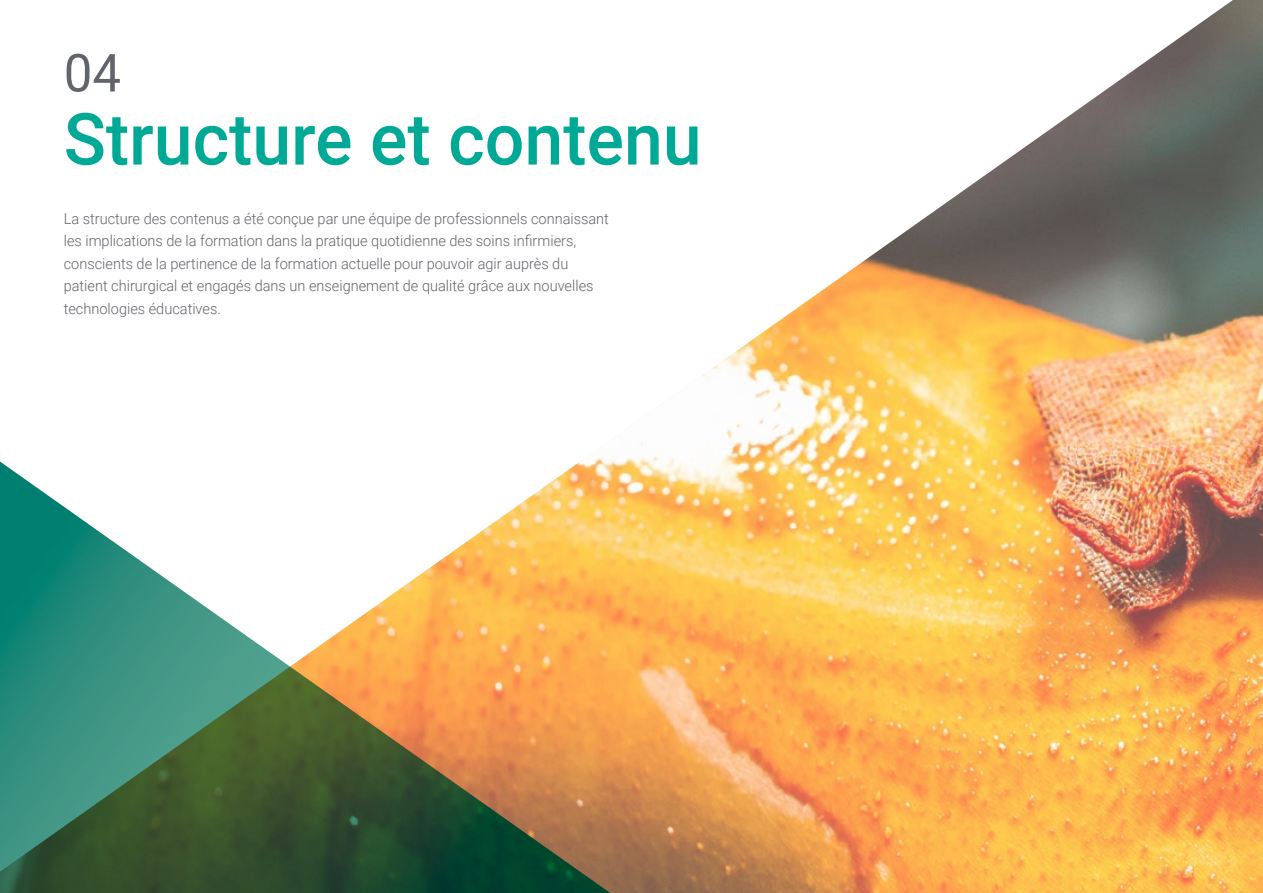
<style>
.page{position:relative;width:1263px;height:893px;background:#fff}
.page>*{position:absolute;margin:0;border:0;box-sizing:border-box;transform-origin:0 0}
.t1{font:500 72px "Roboto";color:#00a996}
.t2{font:52.5px "Roboto";color:#61646a}
.t3{font:300 15px/22.5px "Roboto";color:#61646a}
</style>
<div class="page">
<img style="left:640px;top:0;width:623px;height:893px">
<svg style="left:0;top:449px;width:640px;height:444px"></svg>
<h2 class="t2" style="left:64px;top:36px;width:59px">04</h2>
<h1 class="t1" style="left:64px;top:89px;width:639px">Structure et contenu</h1>
<p class="t3" style="left:64px;top:207px;width:547px">La structure des contenus a été conçue par une équipe de professionnels connaissant les implications de la formation dans la pratique quotidienne des soins infirmiers, conscients de la pertinence de la formation actuelle pour pouvoir agir auprès du patient chirurgical et engagés dans un enseignement de qualité grâce aux nouvelles technologies éducatives.</p>
</div>
